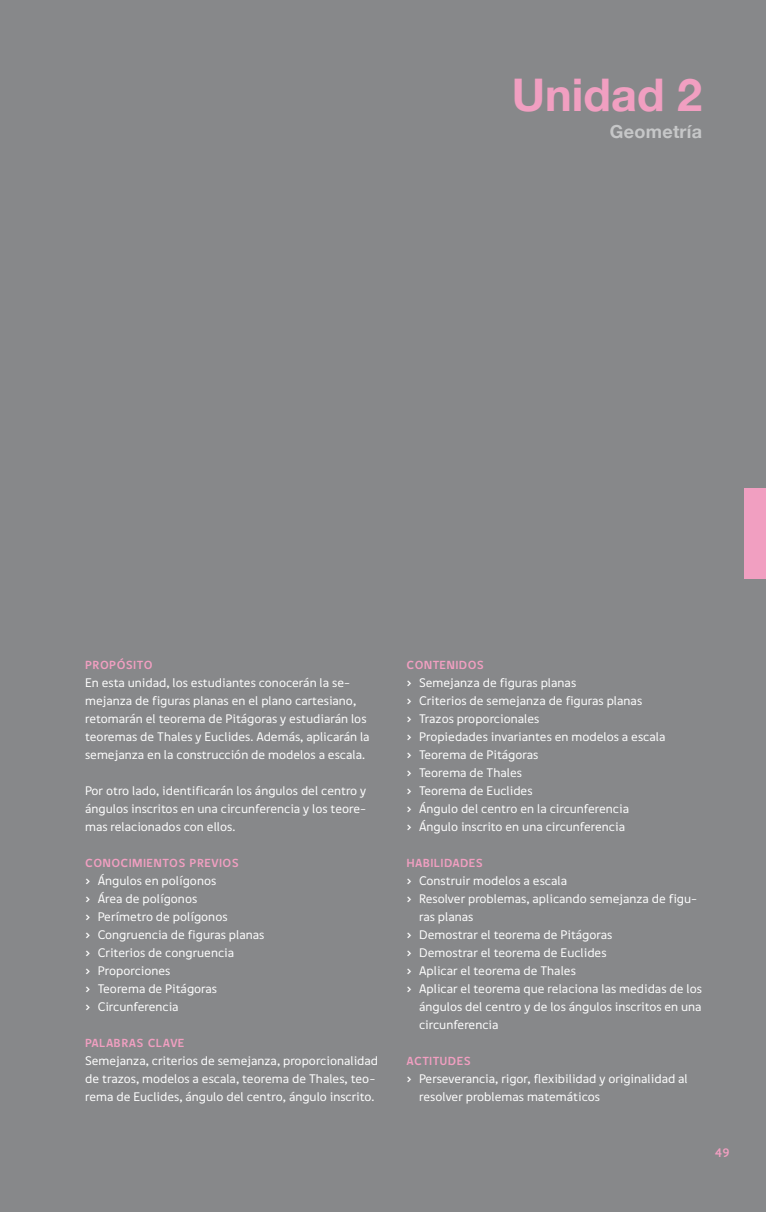
<style>
.page{position:relative;width:766px;height:1212px;background:#fff}
.page>*{position:absolute;margin:0;border:0;box-sizing:border-box;transform-origin:0 0}
.t1{font:700 45px "Helvetica Neue";color:#f19fc1}
.t2{font:700 18px "Helvetica Neue";letter-spacing:.015em;color:#c6c7c8}
.t3{font:12.75px/18px "Digna";color:#fff}
.t4{font:700 12px "Digna SC";letter-spacing:.025em;color:#f19fc1}
.s1{font-family:"Digna Picto"}
</style>
<div class="page">
<div style="left:0;top:0;width:765px;height:1212px;background:#87888a"></div>
<div style="left:744px;top:489px;width:21px;height:90px;background:#f19fc1"></div>
<h1 class="t1" style="left:512px;top:67px;width:191px">Unidad 2</h1>
<h2 class="t2" style="left:609px;top:120px;width:94px">Geometría</h2>
<p class="t4" style="left:85px;top:657px;width:69px">PROPÓSITO</p>
<p class="t3" style="left:85px;top:673px;width:286px">En esta unidad, los estudiantes conocerán la se&shy;mejanza de figuras planas en el plano cartesiano, retomarán el teorema de Pitágoras y estudiarán los teoremas de Thales y Euclides. Además, aplicarán la semejanza en la construcción de modelos a escala.</p>
<p class="t3" style="left:85px;top:781px;width:282px;text-align:justify">Por otro lado, identificarán los ángulos del centro y ángulos inscritos en una circunferencia y los teore&shy;mas relacionados con ellos.</p>
<p class="t4" style="left:85px;top:855px;width:155px">CONOCIMIENTOS PREVIOS</p>
<p class="t3" style="left:85px;top:871px;width:181px"><span class="s1">›</span> Ángulos en polígonos<br><span class="s1">›</span> Área de polígonos<br><span class="s1">›</span> Perímetro de polígonos<br><span class="s1">›</span> Congruencia de figuras planas <span class="s1">›</span> Criterios de congruencia<br><span class="s1">›</span> Proporciones<br><span class="s1">›</span> Teorema de Pitágoras<br><span class="s1">›</span> Circunferencia</p>
<p class="t4" style="left:85px;top:1035px;width:101px">PALABRAS CLAVE</p>
<p class="t3" style="left:85px;top:1051px;width:294px">Semejanza, criterios de semejanza, proporcionalidad de trazos, modelos a escala, teorema de Thales, teo&shy;rema de Euclides, ángulo del centro, ángulo inscrito.</p>
<p class="t4" style="left:406px;top:657px;width:79px">CONTENIDOS</p>
<p class="t3" style="left:406px;top:673px;width:260px"><span class="s1">›</span> Semejanza de figuras planas<br><span class="s1">›</span> Criterios de semejanza de figuras planas<br><span class="s1">›</span> Trazos proporcionales<br><span class="s1">›</span> Propiedades invariantes en modelos a escala <span class="s1">›</span> Teorema de Pitágoras<br><span class="s1">›</span> Teorema de Thales<br><span class="s1">›</span> Teorema de Euclides<br><span class="s1">›</span> Ángulo del centro en la circunferencia<br><span class="s1">›</span> Ángulo inscrito en una circunferencia</p>
<p class="t4" style="left:406px;top:855px;width:78px">HABILIDADES</p>
<p class="t3" style="left:406px;top:871px;width:162px"><span class="s1">›</span> Construir modelos a escala</p>
<p class="t3" style="left:406px;top:889px;width:292px"><span class="s1">›</span> Resolver problemas, aplicando semejanza de figu-</p>
<p class="t3" style="left:419px;top:907px;width:56px">ras planas</p>
<p class="t3" style="left:406px;top:925px;width:207px"><span class="s1">›</span> Demostrar el teorema de Pitágoras</p>
<p class="t3" style="left:406px;top:943px;width:202px"><span class="s1">›</span> Demostrar el teorema de Euclides</p>
<p class="t3" style="left:406px;top:961px;width:171px"><span class="s1">›</span> Aplicar el teorema de Thales</p>
<p class="t3" style="left:406px;top:979px;width:297px"><span class="s1">›</span> Aplicar el teorema que relaciona las medidas de los</p>
<p class="t3" style="left:419px;top:997px;width:284px">ángulos del centro y de los ángulos inscritos en una</p>
<p class="t3" style="left:419px;top:1015px;width:81px">circunferencia</p>
<p class="t4" style="left:406px;top:1053px;width:66px">ACTITUDES</p>
<p class="t3" style="left:419px;top:1069px;width:270px;text-indent:-13px"><span class="s1">›</span> Perseverancia, rigor, flexibilidad y originalidad al resolver problemas matemáticos</p>
<p class="t4" style="left:714px;top:1143px;width:16px">49</p>
</div>
